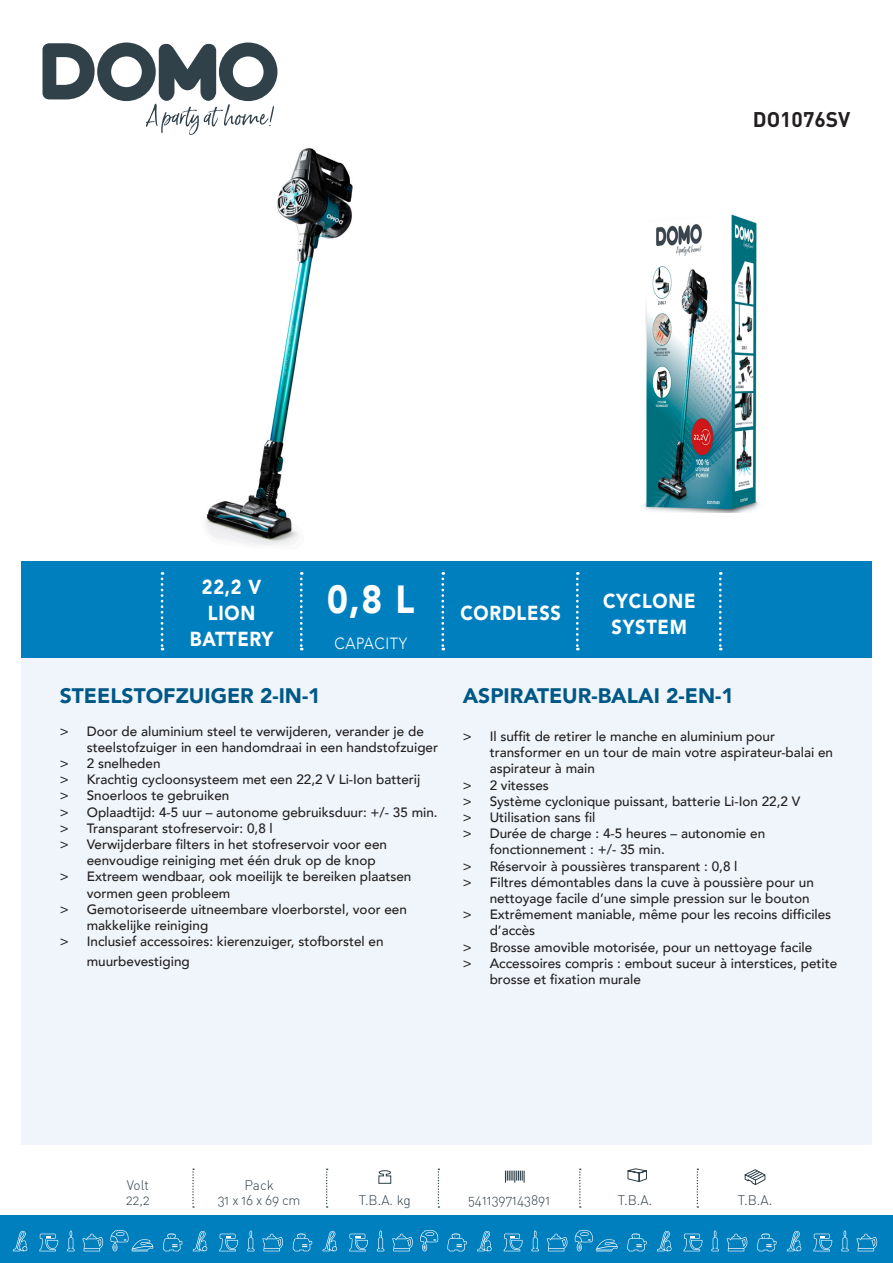
<style>
.page{position:relative;width:893px;height:1263px;background:#fff}
.page>*{position:absolute;margin:0;border:0;box-sizing:border-box;transform-origin:0 0}
.Product_leeg{font:900 39.15px "Avenir";color:#fff;scale:.9 1}
.Titel{font:900 21px "Avenir";color:#005886}
.Modelnummer{font:700 21px "DIN";color:#231f20}
.Product_leeg-2{font:900 20.25px "Avenir";letter-spacing:.04em;color:#fff;scale:.9 1}
.Product_leeg-3{font:300 16.2px "Avenir";letter-spacing:.04em;color:#fff;scale:.9 1}
.t1{font:13.65px "DIN Light Alternate";color:#31414a}
.t2{font:500 13.5px/16.2px "Avenir";color:#231f20}
</style>
<div class="page">
<div style="left:21px;top:658px;width:851px;height:486px;background:#eff5fa"></div>
<svg style="left:43px;top:43px;width:234px;height:92px"></svg>
<div style="left:0;top:1215px;width:893px;height:48px;background:#007fbf"></div>
<svg style="left:505px;top:1170px;width:20px;height:12px"></svg>
<svg style="left:378px;top:1170px;width:14px;height:14px"></svg>
<svg style="left:627px;top:1168px;width:20px;height:14px"></svg>
<svg style="left:744px;top:1169px;width:22px;height:16px"></svg>
<svg style="left:192px;top:1168px;width:2px;height:40px"></svg>
<svg style="left:326px;top:1168px;width:2px;height:40px"></svg>
<svg style="left:438px;top:1168px;width:1px;height:40px"></svg>
<svg style="left:579px;top:1168px;width:2px;height:40px"></svg>
<svg style="left:697px;top:1168px;width:1px;height:40px"></svg>
<svg style="left:13px;top:1231px;width:14px;height:20px"></svg>
<svg style="left:67px;top:1230px;width:8px;height:21px"></svg>
<svg style="left:82px;top:1233px;width:21px;height:18px"></svg>
<svg style="left:39px;top:1234px;width:19px;height:17px"></svg>
<svg style="left:110px;top:1230px;width:43px;height:21px"></svg>
<svg style="left:193px;top:1231px;width:14px;height:20px"></svg>
<svg style="left:163px;top:1233px;width:19px;height:18px"></svg>
<svg style="left:247px;top:1230px;width:8px;height:21px"></svg>
<svg style="left:262px;top:1233px;width:21px;height:18px"></svg>
<svg style="left:219px;top:1234px;width:19px;height:17px"></svg>
<svg style="left:323px;top:1231px;width:14px;height:20px"></svg>
<svg style="left:293px;top:1233px;width:19px;height:18px"></svg>
<svg style="left:377px;top:1230px;width:7px;height:21px"></svg>
<svg style="left:420px;top:1230px;width:19px;height:21px"></svg>
<svg style="left:392px;top:1233px;width:21px;height:18px"></svg>
<svg style="left:349px;top:1234px;width:19px;height:17px"></svg>
<svg style="left:477px;top:1231px;width:15px;height:20px"></svg>
<svg style="left:447px;top:1233px;width:20px;height:18px"></svg>
<svg style="left:531px;top:1230px;width:8px;height:21px"></svg>
<svg style="left:547px;top:1233px;width:20px;height:18px"></svg>
<svg style="left:504px;top:1234px;width:18px;height:17px"></svg>
<svg style="left:574px;top:1230px;width:44px;height:21px"></svg>
<svg style="left:657px;top:1231px;width:14px;height:20px"></svg>
<svg style="left:627px;top:1233px;width:20px;height:18px"></svg>
<svg style="left:711px;top:1230px;width:8px;height:21px"></svg>
<svg style="left:727px;top:1233px;width:20px;height:18px"></svg>
<svg style="left:684px;top:1234px;width:18px;height:17px"></svg>
<svg style="left:787px;top:1231px;width:14px;height:20px"></svg>
<svg style="left:757px;top:1233px;width:19px;height:18px"></svg>
<svg style="left:841px;top:1230px;width:8px;height:21px"></svg>
<svg style="left:856px;top:1233px;width:21px;height:18px"></svg>
<svg style="left:813px;top:1234px;width:19px;height:17px"></svg>
<div style="left:21px;top:561px;width:851px;height:97px;background:#007fbf"></div>
<svg style="left:300px;top:572px;width:3px;height:78px"></svg>
<svg style="left:441px;top:572px;width:3px;height:78px"></svg>
<svg style="left:576px;top:572px;width:3px;height:78px"></svg>
<svg style="left:719px;top:572px;width:3px;height:78px"></svg>
<svg style="left:161px;top:572px;width:2px;height:78px"></svg>
<img style="left:206px;top:148px;width:147px;height:397px">
<img style="left:643px;top:214px;width:116px;height:298px">
<p class="Modelnummer" style="left:753px;top:106px;width:99px">DO1076SV</p>
<p class="Product_leeg-2" style="left:202px;top:569px;width:68px">22,2 V</p>
<p class="Product_leeg-2" style="left:208px;top:595px;width:54px">LION</p>
<p class="Product_leeg-2" style="left:190px;top:621px;width:94px">BATTERY</p>
<p class="Product_leeg" style="left:327px;top:565px;width:98px">0,8 L</p>
<p class="Product_leeg-3" style="left:335px;top:634px;width:82px">CAPACITY</p>
<p class="Titel" style="left:60px;top:678px;width:262px">STEELSTOFZUIGER 2-IN-1</p>
<p class="t2" style="left:87px;top:722px;width:353px;text-indent:-27px">&gt; Door de aluminium steel te verwijderen, verander je de steelstofzuiger in een handomdraai in een handstofzuiger</p>
<p class="t2" style="left:60px;top:754px;width:102px">&gt; 2 snelheden</p>
<p class="t2" style="left:60px;top:771px;width:362px">&gt; Krachtig cycloonsysteem met een 22,2 V Li-Ion batterij</p>
<p class="t2" style="left:60px;top:787px;width:171px">&gt; Snoerloos te gebruiken</p>
<p class="t2" style="left:60px;top:803px;width:379px">&gt; Oplaadtijd: 4-5 uur – autonome gebruiksduur: +/- 35 min.</p>
<p class="t2" style="left:60px;top:819px;width:215px">&gt; Transparant stofreservoir: 0,8 l</p>
<p class="t2" style="left:87px;top:835px;width:302px;text-indent:-27px">&gt; Verwijderbare filters in het stofreservoir voor een eenvoudige reiniging met één druk op de knop</p>
<p class="t2" style="left:87px;top:868px;width:326px;text-indent:-27px">&gt; Extreem wendbaar, ook moeilijk te bereiken plaatsen vormen geen probleem</p>
<p class="t2" style="left:87px;top:900px;width:322px;text-indent:-27px">&gt; Gemotoriseerde uitneembare vloerborstel, voor een makkelijke reiniging</p>
<p class="t2" style="left:87px;top:931px;width:298px;line-height:19.8px;text-indent:-27px">&gt; Inclusief accessoires: kierenzuiger, stofborstel en muurbevestiging</p>
<p class="Product_leeg-2" style="left:460px;top:596px;width:113px">CORDLESS</p>
<p class="Product_leeg-2" style="left:603px;top:584px;width:104px">CYCLONE</p>
<p class="Product_leeg-2" style="left:611px;top:610px;width:85px">SYSTEM</p>
<p class="Titel" style="left:463px;top:678px;width:273px">ASPIRATEUR-BALAI 2-EN-1</p>
<p class="t2" style="left:490px;top:727px;width:345px;text-indent:-27px">&gt; Il suffit de retirer le manche en aluminium pour transformer en un tour de main votre aspirateur-balai en aspirateur à main</p>
<p class="t2" style="left:463px;top:776px;width:88px">&gt; 2 vitesses</p>
<p class="t2" style="left:463px;top:792px;width:339px">&gt; Système cyclonique puissant, batterie Li-Ion 22,2 V</p>
<p class="t2" style="left:463px;top:808px;width:134px">&gt; Utilisation sans fil</p>
<p class="t2" style="left:490px;top:825px;width:277px;text-indent:-27px">&gt; Durée de charge : 4-5 heures – autonomie en fonctionnement : +/- 35 min.</p>
<p class="t2" style="left:463px;top:857px;width:276px">&gt; Réservoir à poussières transparent : 0,8 l</p>
<p class="t2" style="left:490px;top:873px;width:326px;text-indent:-27px">&gt; Filtres démontables dans la cuve à poussière pour un nettoyage facile d’une simple pression sur le bouton</p>
<p class="t2" style="left:490px;top:906px;width:343px;text-indent:-27px">&gt; Extrêmement maniable, même pour les recoins difficiles d’accès</p>
<p class="t2" style="left:463px;top:938px;width:351px">&gt; Brosse amovible motorisée, pour un nettoyage facile</p>
<p class="t2" style="left:490px;top:954px;width:349px;text-indent:-27px">&gt; Accessoires compris : embout suceur à interstices, petite brosse et fixation murale</p>
<p class="t1" style="left:127px;top:1176px;width:24px">Volt</p>
<p class="t1" style="left:126px;top:1191px;width:25px">22,2</p>
<p class="t1" style="left:359px;top:1192px;width:54px">T.B.A. kg</p>
<p class="t1" style="left:468px;top:1192px;width:84px">5411397143891</p>
<p class="t1" style="left:618px;top:1192px;width:36px">T.B.A.</p>
<p class="t1" style="left:738px;top:1192px;width:36px">T.B.A.</p>
<p class="t1" style="left:244px;top:1177px;width:31px">Pack</p>
<p class="t1" style="left:218px;top:1192px;width:84px">31 x 16 x 69 cm</p>
</div>
